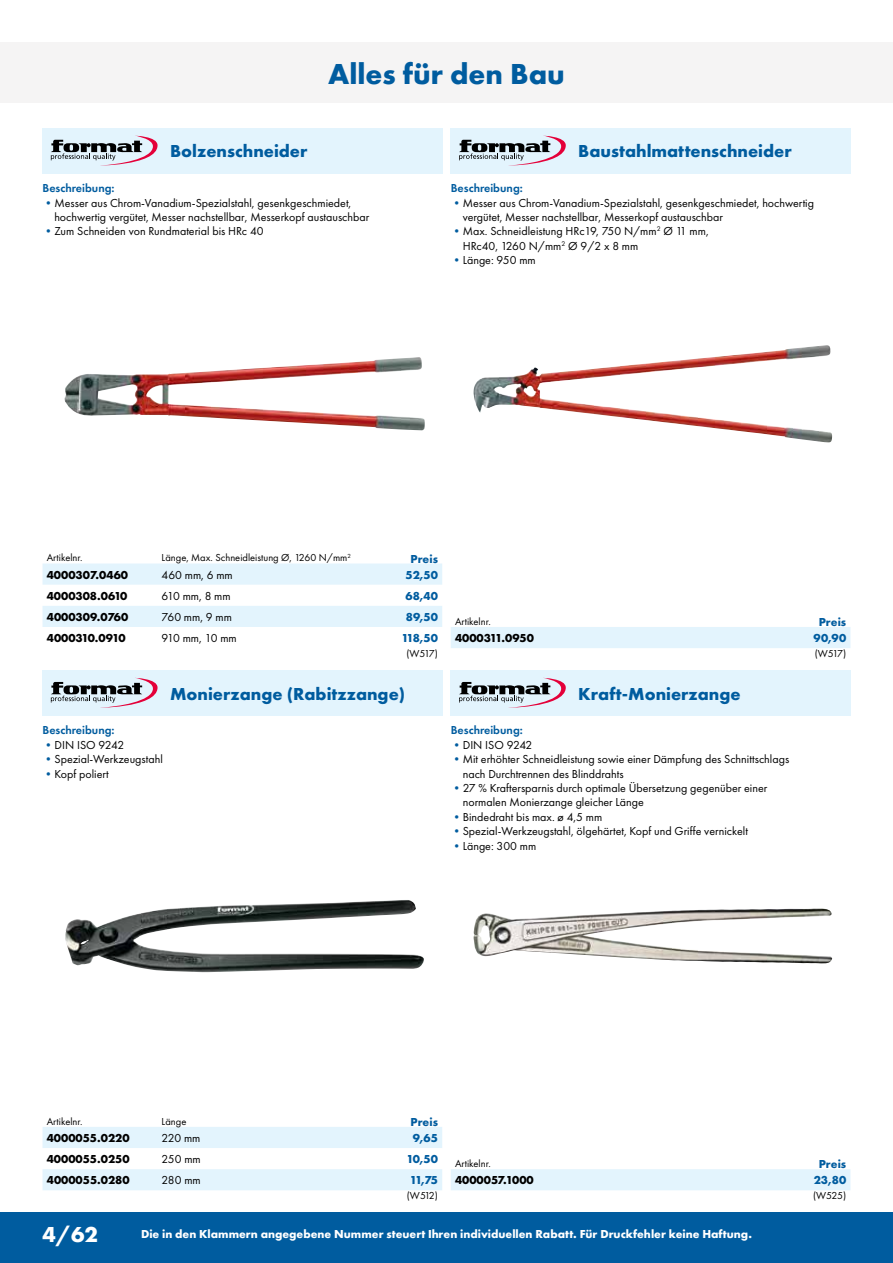
<style>
.page{position:relative;width:893px;height:1263px;background:#fff}
.page>*{position:absolute;margin:0;border:0;box-sizing:border-box;transform-origin:0 0}
.t1{font:700 30px "Futura PT";color:#005c9f}
.t2{font:700 22.5px "Futura PT";color:#fff}
.t3{font:700 18px "Futura PT";color:#005c9f}
.t4{font:12px/14.4px "Futura PT";color:#000}
.t5{font:700 12px "Futura PT";color:#000}
.t6{font:700 12px "Futura PT";color:#fff}
.t7{font:700 12px "Futura PT";color:#005c9f}
.t8{font:600 12px "Futura PT";color:#005c9f}
.t9{font:10.5px "Futura PT";color:#000}
.s1{color:#005c9f}
</style>
<div class="page">
<div style="left:0;top:1212px;width:893px;height:51px;background:#005c9f"></div>
<div style="left:166px;top:128px;width:276px;height:45px;background:#e3f4fd"></div>
<div style="left:43px;top:128px;width:123px;height:45px;background:#e3f4fd"></div>
<svg style="left:51px;top:136px;width:107px;height:29px"></svg>
<svg style="left:43px;top:563px;width:399px;height:64px"></svg>
<img style="left:64px;top:357px;width:361px;height:74px">
<div style="left:574px;top:128px;width:276px;height:45px;background:#e3f4fd"></div>
<div style="left:451px;top:128px;width:123px;height:45px;background:#e3f4fd"></div>
<svg style="left:459px;top:136px;width:107px;height:29px"></svg>
<div style="left:451px;top:627px;width:399px;height:21px;background:#e3f4fd"></div>
<img style="left:473px;top:345px;width:359px;height:97px">
<div style="left:166px;top:670px;width:276px;height:46px;background:#e3f4fd"></div>
<div style="left:43px;top:670px;width:123px;height:46px;background:#e3f4fd"></div>
<svg style="left:51px;top:678px;width:107px;height:30px"></svg>
<svg style="left:43px;top:1127px;width:399px;height:63px"></svg>
<img style="left:65px;top:900px;width:359px;height:72px">
<div style="left:574px;top:670px;width:276px;height:46px;background:#e3f4fd"></div>
<div style="left:451px;top:670px;width:123px;height:46px;background:#e3f4fd"></div>
<svg style="left:459px;top:678px;width:107px;height:30px"></svg>
<div style="left:451px;top:1169px;width:399px;height:21px;background:#e3f4fd"></div>
<img style="left:473px;top:909px;width:359px;height:54px">
<div style="left:0;top:43px;width:893px;height:60px;background:#f5f4f4"></div>
<h1 class="t1" style="left:328px;top:55px;width:238px">Alles für den Bau</h1>
<h3 class="t3" style="left:170px;top:140px;width:139px">Bolzenschneider</h3>
<h3 class="t3" style="left:578px;top:140px;width:215px">Baustahlmattenschneider</h3>
<p class="t8" style="left:43px;top:181px;width:74px">Beschreibung:</p>
<p class="t4" style="left:55px;top:195px;width:316px;text-indent:-12px"><span class="s1">•</span>Messer aus Chrom-Vanadium-Spezialstahl, gesenkgeschmiedet, hochwertig vergütet, Messer nachstellbar, Messerkopf austauschbar</p>
<p class="t4" style="left:43px;top:224px;width:223px"><span class="s1">•</span>Zum Schneiden von Rundmaterial bis HRc 40</p>
<p class="t8" style="left:451px;top:181px;width:74px">Beschreibung:</p>
<p class="t4" style="left:463px;top:195px;width:353px;text-indent:-12px"><span class="s1">•</span>Messer aus Chrom-Vanadium-Spezialstahl, gesenkgeschmiedet, hochwertig vergütet, Messer nachstellbar, Messerkopf austauschbar</p>
<p class="t4" style="left:463px;top:224px;width:247px;text-indent:-12px"><span class="s1">•</span>Max. Schneidleistung HRc19, 750 N/mm<sup>2</sup> Ø 11 mm,<br>HRc40, 1260 N/mm<sup>2</sup> Ø 9/2 x 8 mm</p>
<p class="t4" style="left:451px;top:253px;width:87px"><span class="s1">•</span>Länge: 950 mm</p>
<p class="t9" style="left:47px;top:552px;width:37px">Artikelnr.</p>
<p class="t9" style="left:162px;top:552px;width:191px">Länge, Max. Schneidleistung Ø, 1260 N/mm<sup>2</sup></p>
<p class="t7" style="left:411px;top:551px;width:29px">Preis</p>
<p class="t5" style="left:47px;top:567px;width:83px">4000307.0460</p>
<p class="t4" style="left:162px;top:567px;width:73px">460 mm, 6 mm</p>
<p class="t7" style="left:406px;top:567px;width:34px">52,50</p>
<p class="t5" style="left:47px;top:588px;width:82px">4000308.0610</p>
<p class="t4" style="left:162px;top:589px;width:71px">610 mm, 8 mm</p>
<p class="t7" style="left:406px;top:588px;width:34px">68,40</p>
<p class="t5" style="left:47px;top:609px;width:83px">4000309.0760</p>
<p class="t4" style="left:162px;top:610px;width:72px">760 mm, 9 mm</p>
<p class="t7" style="left:406px;top:609px;width:34px">89,50</p>
<p class="t5" style="left:47px;top:630px;width:80px">4000310.0910</p>
<p class="t4" style="left:162px;top:631px;width:77px">910 mm, 10 mm</p>
<p class="t7" style="left:401px;top:630px;width:38px">118,50</p>
<p class="t9" style="left:406px;top:647px;width:33px">(W517)</p>
<p class="t8" style="left:43px;top:723px;width:74px">Beschreibung:</p>
<p class="t4" style="left:43px;top:737px;width:83px"><span class="s1">•</span>DIN ISO 9242</p>
<p class="t4" style="left:43px;top:752px;width:122px"><span class="s1">•</span>Spezial-Werkzeugstahl</p>
<p class="t4" style="left:43px;top:766px;width:68px"><span class="s1">•</span>Kopf poliert</p>
<h3 class="t3" style="left:170px;top:682px;width:237px">Monierzange (Rabitzzange)</h3>
<p class="t9" style="left:455px;top:615px;width:37px">Artikelnr.</p>
<p class="t7" style="left:819px;top:614px;width:29px">Preis</p>
<p class="t5" style="left:455px;top:630px;width:80px">4000311.0950</p>
<p class="t7" style="left:813px;top:630px;width:34px">90,90</p>
<p class="t9" style="left:815px;top:647px;width:33px">(W517)</p>
<h3 class="t3" style="left:578px;top:682px;width:164px">Kraft-Monierzange</h3>
<p class="t8" style="left:451px;top:723px;width:74px">Beschreibung:</p>
<p class="t4" style="left:451px;top:737px;width:83px"><span class="s1">•</span>DIN ISO 9242</p>
<p class="t4" style="left:463px;top:752px;width:328px;text-indent:-12px"><span class="s1">•</span>Mit erhöhter Schneidleistung sowie einer Dämpfung des Schnittschlags nach Durchtrennen des Blinddrahts</p>
<p class="t4" style="left:463px;top:781px;width:306px;text-indent:-12px"><span class="s1">•</span>27 % Kraftersparnis durch optimale Übersetzung gegenüber einer normalen Monierzange gleicher Länge</p>
<p class="t4" style="left:451px;top:809px;width:153px"><span class="s1">•</span>Bindedraht bis max. ø 4,5 mm</p>
<p class="t4" style="left:451px;top:824px;width:299px"><span class="s1">•</span>Spezial-Werkzeugstahl, ölgehärtet, Kopf und Griffe vernickelt</p>
<p class="t4" style="left:451px;top:838px;width:87px"><span class="s1">•</span>Länge: 300 mm</p>
<p class="t9" style="left:47px;top:1115px;width:37px">Artikelnr.</p>
<p class="t9" style="left:162px;top:1115px;width:26px">Länge</p>
<p class="t7" style="left:411px;top:1114px;width:29px">Preis</p>
<p class="t5" style="left:47px;top:1130px;width:84px">4000055.0220</p>
<p class="t4" style="left:162px;top:1131px;width:40px">220 mm</p>
<p class="t7" style="left:413px;top:1130px;width:27px">9,65</p>
<p class="t5" style="left:47px;top:1151px;width:84px">4000055.0250</p>
<p class="t4" style="left:162px;top:1152px;width:41px">250 mm</p>
<p class="t7" style="left:407px;top:1151px;width:33px">10,50</p>
<p class="t5" style="left:47px;top:1172px;width:84px">4000055.0280</p>
<p class="t4" style="left:162px;top:1173px;width:41px">280 mm</p>
<p class="t7" style="left:410px;top:1172px;width:30px">11,75</p>
<p class="t9" style="left:407px;top:1189px;width:33px">(W512)</p>
<p class="t9" style="left:455px;top:1157px;width:37px">Artikelnr.</p>
<p class="t7" style="left:819px;top:1156px;width:29px">Preis</p>
<p class="t5" style="left:455px;top:1172px;width:80px">4000057.1000</p>
<p class="t7" style="left:814px;top:1172px;width:34px">23,80</p>
<p class="t9" style="left:813px;top:1189px;width:35px">(W525)</p>
<h2 class="t2" style="left:43px;top:1220px;width:57px">4/62</h2>
<p class="t6" style="left:141px;top:1226px;width:612px">Die in den Klammern angegebene Nummer steuert Ihren individuellen Rabatt. Für Druckfehler keine Haftung.</p>
</div>
